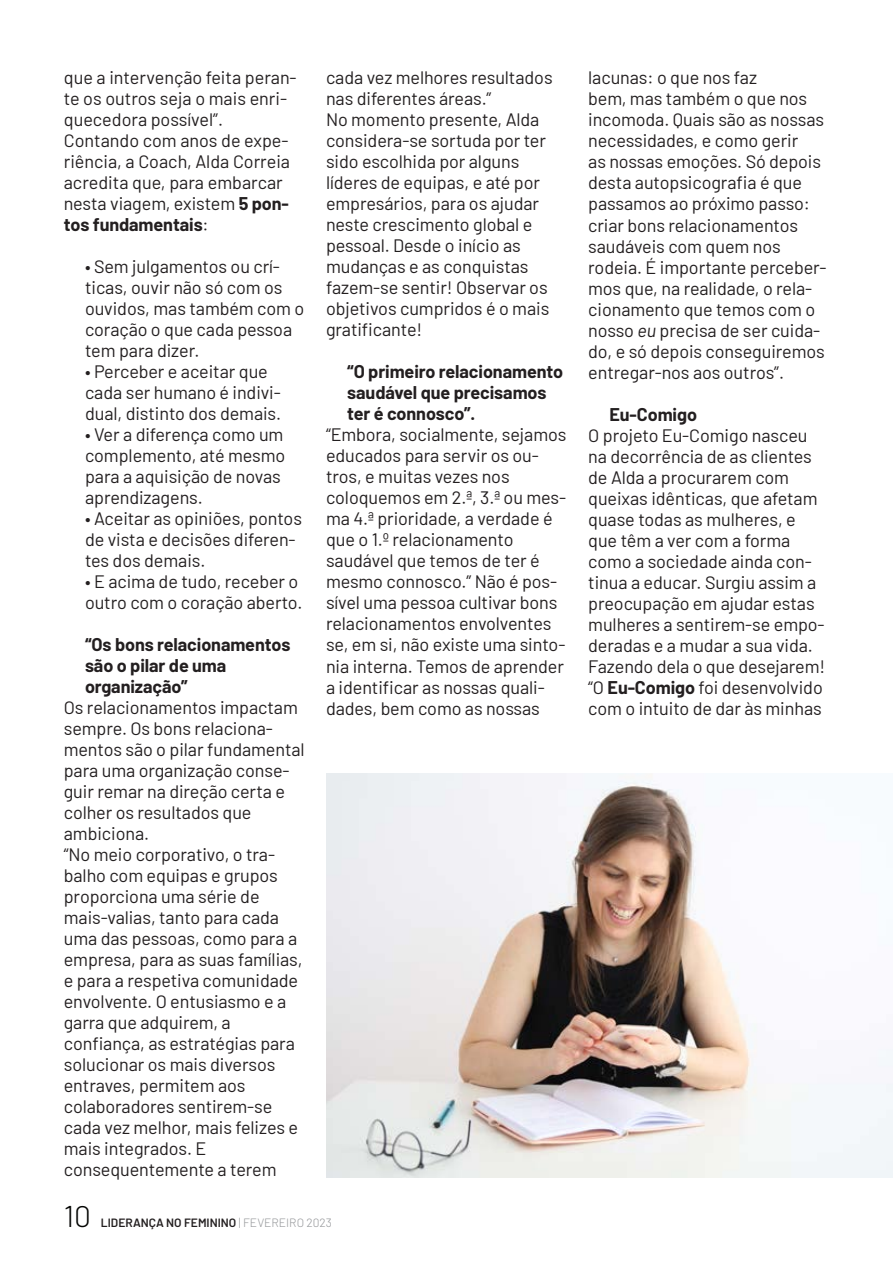
<style>
.page{position:relative;width:893px;height:1263px;background:#fff}
.page>*{position:absolute;margin:0;border:0;box-sizing:border-box;transform-origin:0 0}
.t1{font:300 30px "Barlow";color:#040503}
.t2{font:18px/21px "Barlow";letter-spacing:-.005em;color:#231f20}
.t3{font:700 18px/21px "Barlow";letter-spacing:-.005em;color:#231f20}
.t4{font:600 12px "Barlow";color:#231f20}
.s1{font-weight:700}
.s2{font-weight:300;color:#939598}
.s3{font-style:italic}
</style>
<div class="page">
<img style="left:326px;top:774px;width:567px;height:404px">
<p class="t2" style="left:64px;top:66px;width:234px">que a intervenção feita peran&shy;te os outros seja o mais enri&shy;quecedora possível”.<br>Contando com anos de expe&shy;riência, a Coach, Alda Correia acredita que, para embarcar nesta viagem, existem <span class="s1">5 pon&shy;tos fundamentais</span>:</p>
<p class="t2" style="left:85px;top:255px;width:221px">• Sem julgamentos ou crí&shy;ticas, ouvir não só com os ouvidos, mas também com o coração o que cada pessoa tem para dizer.</p>
<p class="t2" style="left:85px;top:360px;width:198px">• Perceber e aceitar que cada ser humano é indivi&shy;dual, distinto dos demais.</p>
<p class="t2" style="left:85px;top:423px;width:202px">• Ver a diferença como um complemento, até mesmo para a aquisição de novas aprendizagens.</p>
<p class="t2" style="left:85px;top:507px;width:218px">• Aceitar as opiniões, pontos de vista e decisões diferen&shy;tes dos demais.</p>
<p class="t2" style="left:85px;top:570px;width:219px">• E acima de tudo, receber o outro com o coração aberto.</p>
<p class="t3" style="left:85px;top:633px;width:207px">“Os bons relacionamentos são o pilar de uma organização”</p>
<p class="t2" style="left:64px;top:696px;width:242px">Os relacionamentos impactam sempre. Os bons relaciona&shy;mentos são o pilar fundamental para uma organização conse&shy;guir remar na direção certa e colher os resultados que ambiciona.<br>“No meio corporativo, o tra&shy;balho com equipas e grupos proporciona uma série de mais-valias, tanto para cada uma das pessoas, como para a empresa, para as suas famílias, e para a respetiva comunidade envolvente. O entusiasmo e a garra que adquirem, a confiança, as estratégias para solucionar os mais diversos entraves, permitem aos colaboradores sentirem-se cada vez melhor, mais felizes e mais integrados. E consequentemente a terem</p>
<p class="t2" style="left:326px;top:66px;width:228px">cada vez melhores resultados nas diferentes áreas.”<br>No momento presente, Alda considera-se sortuda por ter sido escolhida por alguns líderes de equipas, e até por empresários, para os ajudar neste crescimento global e pessoal. Desde o início as mudanças e as conquistas fazem-se sentir! Observar os objetivos cumpridos é o mais gratificante!</p>
<p class="t3" style="left:347px;top:360px;width:217px">“O primeiro relacionamento saudável que precisamos ter é connosco”.</p>
<p class="t2" style="left:326px;top:423px;width:242px">“Embora, socialmente, sejamos educados para servir os ou&shy;tros, e muitas vezes nos coloquemos em 2.ª, 3.ª ou mes&shy;ma 4.ª prioridade, a verdade é que o 1.º relacionamento saudável que temos de ter é mesmo connosco.” Não é pos&shy;sível uma pessoa cultivar bons relacionamentos envolventes se, em si, não existe uma sinto&shy;nia interna. Temos de aprender a identificar as nossas quali&shy;dades, bem como as nossas</p>
<h1 class="t1" style="left:64px;top:1195px;width:29px">10</h1>
<p class="t4" style="left:101px;top:1213px;width:233px">LIDERANÇA NO FEMININO <span class="s2">| FEVEREIRO 2023</span></p>
<p class="t2" style="left:588px;top:66px;width:240px">lacunas: o que nos faz<br>bem, mas também o que nos incomoda. Quais são as nossas necessidades, e como gerir<br>as nossas emoções. Só depois desta autopsicografia é que passamos ao próximo passo: criar bons relacionamentos saudáveis com quem nos rodeia. É importante perceber&shy;mos que, na realidade, o rela&shy;cionamento que temos com o nosso <span class="s3">eu</span> precisa de ser cuida&shy;do, e só depois conseguiremos entregar-nos aos outros”.</p>
<p class="t3" style="left:609px;top:402px;width:89px">Eu-Comigo</p>
<p class="t2" style="left:588px;top:423px;width:239px">O projeto Eu-Comigo nasceu na decorrência de as clientes de Alda a procurarem com queixas idênticas, que afetam quase todas as mulheres, e que têm a ver com a forma como a sociedade ainda con&shy;tinua a educar. Surgiu assim a preocupação em ajudar estas mulheres a sentirem-se empo&shy;deradas e a mudar a sua vida.<br>Fazendo dela o que desejarem! “O <span class="s1">Eu-Comigo</span> foi desenvolvido com o intuito de dar às minhas</p>
</div>
